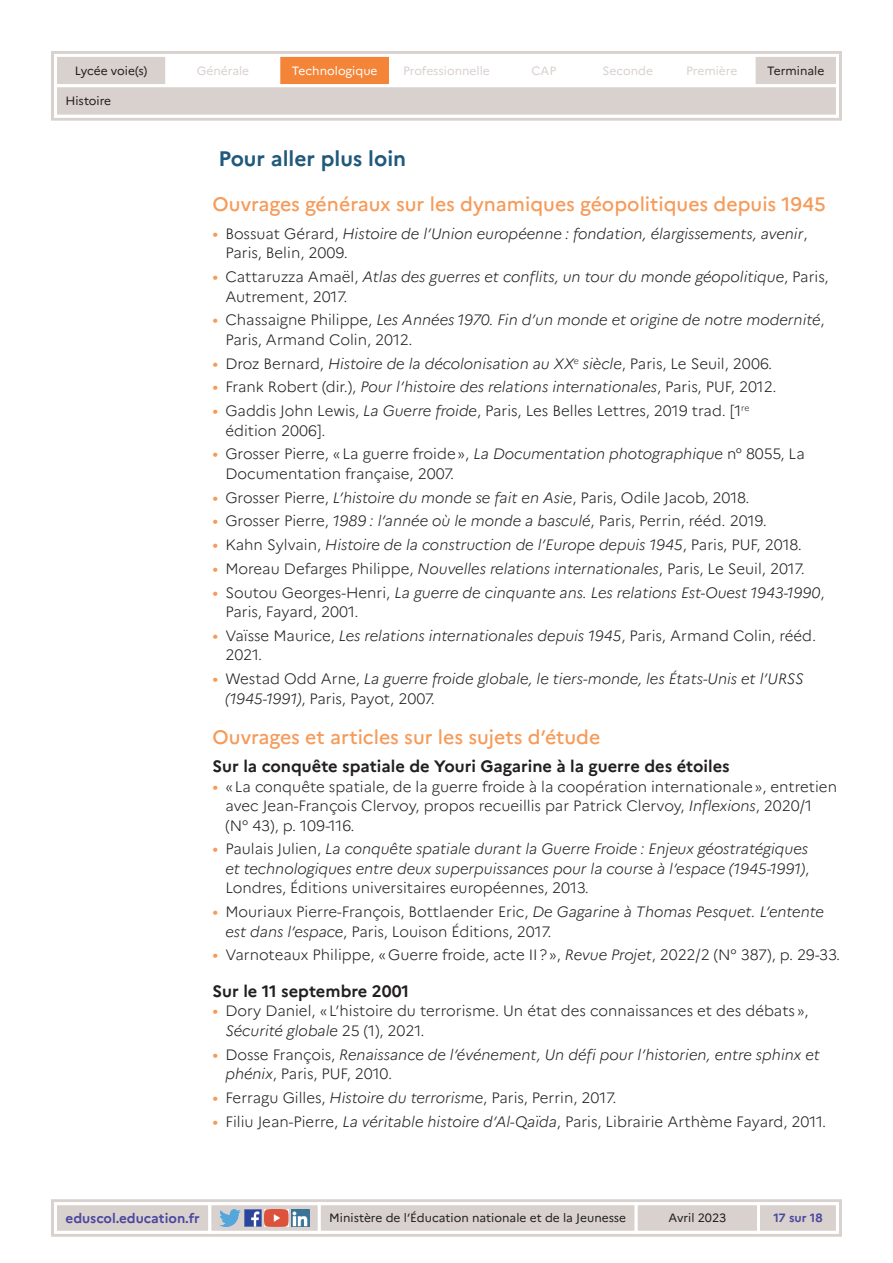
<style>
.page{position:relative;width:893px;height:1263px;background:#fff}
.page>*{position:absolute;margin:0;border:0;box-sizing:border-box;transform-origin:0 0}
.t1{font:700 21px "Marianne";color:#20597b}
.t2{font:500 19.5px "Marianne";color:#f69b59}
.t3{font:700 16.5px "Marianne";color:#231f20}
.t4{font:300 15px/19.5px "Marianne";color:#231f20}
.t5{font:italic 300 15px/19.5px "Marianne";color:#231f20}
.t6{font:700 13.5px "Marianne";color:#4a489e}
.t7{font:12px "Marianne";color:#231f20}
.t8{font:12px "Marianne";color:#d8d1ce}
.t9{font:12px "Marianne";color:#fff}
.t10{font:700 12px "Marianne";color:#4a489e}
.s1{font-weight:400;font-style:normal;font-size:16.5px;color:#f69b59}
.s2{font-style:normal}
.s3{font-weight:400;font-size:16.5px;color:#f69b59}
.s4{font-style:italic}
</style>
<div class="page">
<div style="left:51px;top:1199px;width:791px;height:38px;border:3px solid #d8d1ce"></div>
<svg style="left:52px;top:1201px;width:788px;height:34px"></svg>
<div style="left:51px;top:51px;width:791px;height:70px;border:3px solid #d8d1ce"></div>
<svg style="left:52px;top:52px;width:788px;height:67px"></svg>
<p class="t7" style="left:75px;top:63px;width:74px">Lycée voie(s)</p>
<p class="t8" style="left:197px;top:63px;width:54px">Générale</p>
<p class="t9" style="left:292px;top:63px;width:87px">Technologique</p>
<p class="t8" style="left:403px;top:63px;width:88px">Professionnelle</p>
<p class="t8" style="left:532px;top:63px;width:26px">CAP</p>
<p class="t8" style="left:603px;top:63px;width:52px">Seconde</p>
<p class="t8" style="left:686px;top:63px;width:53px">Première</p>
<p class="t7" style="left:767px;top:63px;width:59px">Terminale</p>
<p class="t7" style="left:66px;top:94px;width:47px">Histoire</p>
<h1 class="t1" style="left:219px;top:146px;width:189px">Pour aller plus loin</h1>
<h2 class="t2" style="left:213px;top:192px;width:615px">Ouvrages généraux sur les dynamiques géopolitiques depuis 1945</h2>
<p class="t5" style="left:225px;top:222px;width:584px;text-indent:-13px"><span class="s1">•</span> <span class="s2">Bossuat Gérard,</span> Histoire de l’Union européenne : fondation, élargissements, avenir<span class="s2">,<br>Paris, Belin, 2009.</span></p>
<p class="t5" style="left:225px;top:266px;width:605px;text-indent:-13px"><span class="s1">•</span> <span class="s2">Cattaruzza Amaël,</span> Atlas des guerres et conflits, un tour du monde géopolitique<span class="s2">, Paris,<br>Autrement, 2017.</span></p>
<p class="t5" style="left:225px;top:309px;width:601px;text-indent:-13px"><span class="s1">•</span> <span class="s2">Chassaigne Philippe,</span> Les Années 1970. Fin d’un monde et origine de notre modernité<span class="s2">,<br>Paris, Armand Colin, 2012.</span></p>
<p class="t5" style="left:213px;top:352px;width:561px"><span class="s1">•</span> <span class="s2">Droz Bernard,</span> Histoire de la décolonisation au XX<sup>e</sup> siècle<span class="s2">, Paris, Le Seuil, 2006.</span></p>
<p class="t5" style="left:213px;top:376px;width:565px"><span class="s1">•</span> <span class="s2">Frank Robert (dir.),</span> Pour l’histoire des relations internationales<span class="s2">, Paris, PUF, 2012.</span></p>
<p class="t4" style="left:225px;top:401px;width:526px;text-indent:-13px"><span class="s3">•</span> Gaddis John Lewis, <span class="s4">La Guerre froide</span>, Paris, Les Belles Lettres, 2019 trad. [1<sup>re </sup>édition 2006].</p>
<p class="t4" style="left:225px;top:444px;width:581px;text-indent:-13px"><span class="s3">•</span> Grosser Pierre, «La guerre froide», <span class="s4">La Documentation photographique</span> n° 8055, La<br>Documentation française, 2007.</p>
<p class="t4" style="left:213px;top:487px;width:538px"><span class="s3">•</span> Grosser Pierre, <span class="s4">L’histoire du monde se fait en Asie</span>, Paris, Odile Jacob, 2018.</p>
<p class="t4" style="left:213px;top:511px;width:556px"><span class="s3">•</span> Grosser Pierre, <span class="s4">1989 : l’année où le monde a basculé</span>, Paris, Perrin, rééd. 2019.</p>
<p class="t5" style="left:213px;top:534px;width:591px"><span class="s1">•</span> <span class="s2">Kahn Sylvain,</span> Histoire de la construction de l’Europe depuis 1945<span class="s2">, Paris, PUF, 2018.</span></p>
<p class="t4" style="left:213px;top:559px;width:594px"><span class="s3">•</span> Moreau Defarges Philippe, <span class="s4">Nouvelles relations internationales</span>, Paris, Le Seuil, 2017.</p>
<p class="t5" style="left:225px;top:581px;width:601px;text-indent:-13px"><span class="s1">•</span> <span class="s2">Soutou Georges-Henri,</span> La guerre de cinquante ans. Les relations Est-Ouest 1943-1990<span class="s2">,<br>Paris, Fayard, 2001.</span></p>
<p class="t4" style="left:225px;top:626px;width:592px;text-indent:-13px"><span class="s3">•</span> Vaïsse Maurice, <span class="s4">Les relations internationales depuis 1945</span>, Paris, Armand Colin, rééd.<br>2021.</p>
<p class="t5" style="left:225px;top:668px;width:580px;text-indent:-13px"><span class="s1">•</span> <span class="s2">Westad Odd Arne,</span> La guerre froide globale, le tiers-monde, les États-Unis et l’URSS (1945-1991)<span class="s2">, Paris, Payot, 2007.</span></p>
<h2 class="t2" style="left:213px;top:725px;width:389px">Ouvrages et articles sur les sujets d’étude</h2>
<p class="t3" style="left:213px;top:756px;width:519px">Sur la conquête spatiale de Youri Gagarine à la guerre des étoiles</p>
<p class="t4" style="left:225px;top:776px;width:613px;text-indent:-13px"><span class="s3">•</span> «La conquête spatiale, de la guerre froide à la coopération internationale», entretien avec Jean-François Clervoy, propos recueillis par Patrick Clervoy, <span class="s4">Inflexions</span>, 2020/1 (N° 43), p. 109-116.</p>
<p class="t5" style="left:225px;top:838px;width:585px;text-align:justify;text-indent:-13px"><span class="s1">•</span> <span class="s2">Paulais Julien,</span> La conquête spatiale durant la Guerre Froide : Enjeux géostratégiques et technologiques entre deux superpuissances pour la course à l’espace (1945-1991)<span class="s2">, Londres, Éditions universitaires européennes, 2013.</span></p>
<p class="t4" style="left:225px;top:902px;width:600px;text-indent:-13px"><span class="s3">•</span> Mouriaux Pierre-François, Bottlaender Eric, <span class="s4">De Gagarine à Thomas Pesquet. L’entente est dans l’espace</span>, Paris, Louison Éditions, 2017.</p>
<p class="t4" style="left:213px;top:945px;width:629px"><span class="s3">•</span> Varnoteaux Philippe, «Guerre froide, acte II?», <span class="s4">Revue Projet</span>, 2022/2 (N° 387), p. 29-33.</p>
<p class="t3" style="left:213px;top:981px;width:198px">Sur le 11 septembre 2001</p>
<p class="t4" style="left:225px;top:1001px;width:585px;text-indent:-13px"><span class="s3">•</span> Dory Daniel, «L’histoire du terrorisme. Un état des connaissances et des débats»,<br><span class="s4">Sécurité globale</span> 25 (1), 2021.</p>
<p class="t5" style="left:225px;top:1043px;width:596px;text-indent:-13px"><span class="s1">•</span> <span class="s2">Dosse François,</span> Renaissance de l’événement, Un défi pour l’historien, entre sphinx et phénix<span class="s2">, Paris, PUF, 2010.</span></p>
<p class="t4" style="left:213px;top:1088px;width:405px"><span class="s3">•</span> Ferragu Gilles, <span class="s4">Histoire du terrorisme</span>, Paris, Perrin, 2017.</p>
<p class="t4" style="left:213px;top:1111px;width:615px"><span class="s3">•</span> Filiu Jean-Pierre, <span class="s4">La véritable histoire d’Al-Qaïda</span>, Paris, Librairie Arthème Fayard, 2011.</p>
<p class="t6" style="left:66px;top:1210px;width:136px">eduscol.education.fr</p>
<p class="t7" style="left:329px;top:1211px;width:298px">Ministère de l’Éducation nationale et de la Jeunesse</p>
<p class="t7" style="left:668px;top:1211px;width:59px">Avril 2023</p>
<p class="t10" style="left:773px;top:1211px;width:51px">17 sur 18</p>
</div>
